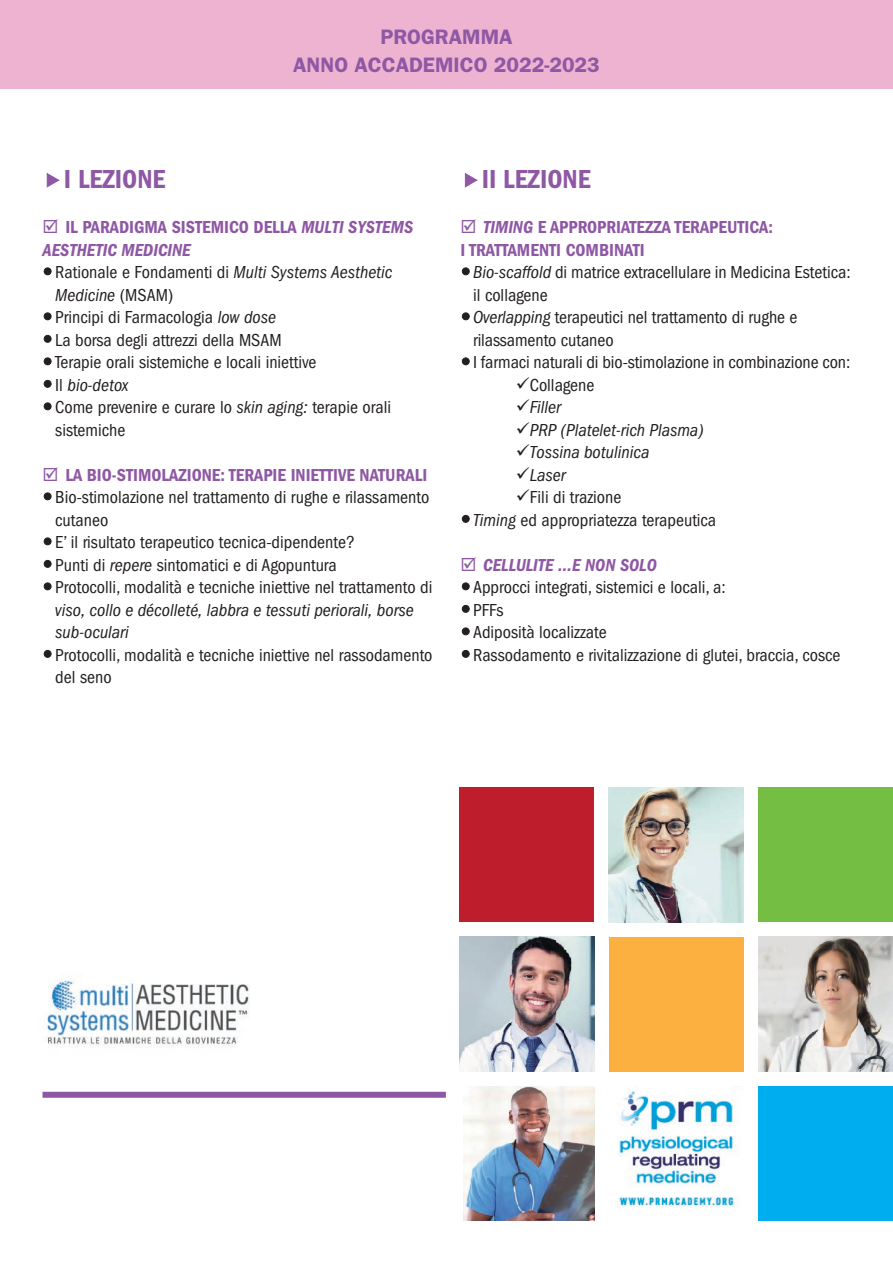
<style>
.page{position:relative;width:893px;height:1263px;background:#fff}
.page>*{position:absolute;margin:0;border:0;box-sizing:border-box;transform-origin:0 0}
.t1{font:600 condensed 27px "Franklin Gothic";color:#8e58a4}
.t2{font:600 21px/28.2px "Franklin Gothic";color:#8e58a4;text-align:center}
.t3{font:condensed 18px/22.5px "Franklin Gothic";color:#231f20}
.t4{font:italic condensed 18px/22.5px "Franklin Gothic";color:#231f20}
.t5{font:italic 600 condensed 18px/22.5px "Franklin Gothic";color:#8e58a4}
.t6{font:600 condensed 18px/22.5px "Franklin Gothic";color:#8e58a4}
.s1{font-style:normal}
.s2{font-style:italic}
.s3{color:#8e58a4}
.s4{font-weight:600;color:#8e58a4}
.s5{font-weight:600;font-style:italic;color:#8e58a4}
</style>
<div class="page">
<div style="left:0;top:0;width:893px;height:89px;background:#eeb3d1"></div>
<div style="left:43px;top:1092px;width:403px;height:6px;background:#8e58a4"></div>
<div style="left:460px;top:788px;width:134px;height:134px;background:#be1d2c"></div>
<img style="left:609px;top:788px;width:134px;height:134px">
<div style="left:758px;top:788px;width:134px;height:134px;background:#74bf43"></div>
<img style="left:460px;top:937px;width:134px;height:134px">
<div style="left:609px;top:937px;width:134px;height:134px;background:#fbb03f"></div>
<img style="left:758px;top:937px;width:134px;height:134px">
<img style="left:463px;top:1086px;width:131px;height:134px">
<img style="left:617px;top:1086px;width:123px;height:122px">
<div style="left:758px;top:1086px;width:134px;height:134px;background:#00aeef"></div>
<img style="left:47px;top:978px;width:202px;height:70px">
<p class="t2" style="left:293px;top:23px;width:308px">PROGRAMMA<br>ANNO ACCADEMICO 2022-2023</p>
<h1 class="t1" style="left:64px;top:170px;width:103px">I LEZIONE</h1>
<p class="t5" style="left:43px;top:217px;width:372px">☑ <span class="s1">IL PARADIGMA SISTEMICO DELLA</span> MULTI SYSTEMS<br>AESTHETIC MEDICINE</p>
<p class="t3" style="left:55px;top:262px;width:339px">Rationale e Fondamenti di <span class="s2">Multi Systems Aesthetic<br>Medicine</span> (MSAM)<br>Principi di Farmacologia <span class="s2">low dose<br></span>La borsa degli attrezzi della MSAM<br>Terapie orali sistemiche e locali iniettive<br>Il <span class="s2">bio-detox<br></span>Come prevenire e curare lo <span class="s2">skin aging:</span> terapie orali sistemiche</p>
<p class="t3" style="left:55px;top:465px;width:379px;text-indent:-13px"><span class="s3">☑</span> <span class="s4">LA BIO-STIMOLAZIONE: TERAPIE INIETTIVE NATURALI </span>Bio-stimolazione nel trattamento di rughe e rilassamento cutaneo<br>E’ il risultato terapeutico tecnica-dipendente?<br>Punti di <span class="s2">repere</span> sintomatici e di Agopuntura<br>Protocolli, modalità e tecniche iniettive nel trattamento di</p>
<p class="t4" style="left:55px;top:600px;width:360px">viso, collo e décolleté, labbra e tessuti periorali, borse sub-oculari</p>
<p class="t3" style="left:55px;top:645px;width:379px">Protocolli, modalità e tecniche iniettive nel rassodamento del seno</p>
<h1 class="t1" style="left:482px;top:170px;width:110px">II LEZIONE</h1>
<p class="t6" style="left:460px;top:217px;width:314px">☑ <span class="s2">TIMING</span> E APPROPRIATEZZA TERAPEUTICA:<br>I TRATTAMENTI COMBINATI</p>
<p class="t3" style="left:473px;top:262px;width:379px"><span class="s2">Bio-scaffold</span> di matrice extracellulare in Medicina Estetica: il collagene<br><span class="s2">Overlapping</span> terapeutici nel trattamento di rughe e rilassamento cutaneo<br>I farmaci naturali di bio-stimolazione in combinazione con:</p>
<p class="t3" style="left:516px;top:375px;width:80px">✓Collagene</p>
<p class="t4" style="left:516px;top:397px;width:47px">✓Filler</p>
<p class="t4" style="left:516px;top:420px;width:190px">✓PRP (Platelet-rich Plasma)</p>
<p class="t4" style="left:516px;top:442px;width:135px">✓Tossina botulinica</p>
<p class="t4" style="left:516px;top:465px;width:51px">✓Laser</p>
<p class="t3" style="left:473px;top:487px;width:245px;text-indent:43px">✓Fili di trazione<br><span class="s2">Timing</span> ed appropriatezza terapeutica</p>
<p class="t3" style="left:473px;top:555px;width:369px;text-indent:-13px"><span class="s3">☑</span> <span class="s5">CELLULITE …E NON SOLO<br></span>Approcci integrati, sistemici e locali, a:<br>PFFs<br>Adiposità localizzate<br>Rassodamento e rivitalizzazione di glutei, braccia, cosce</p>
</div>
